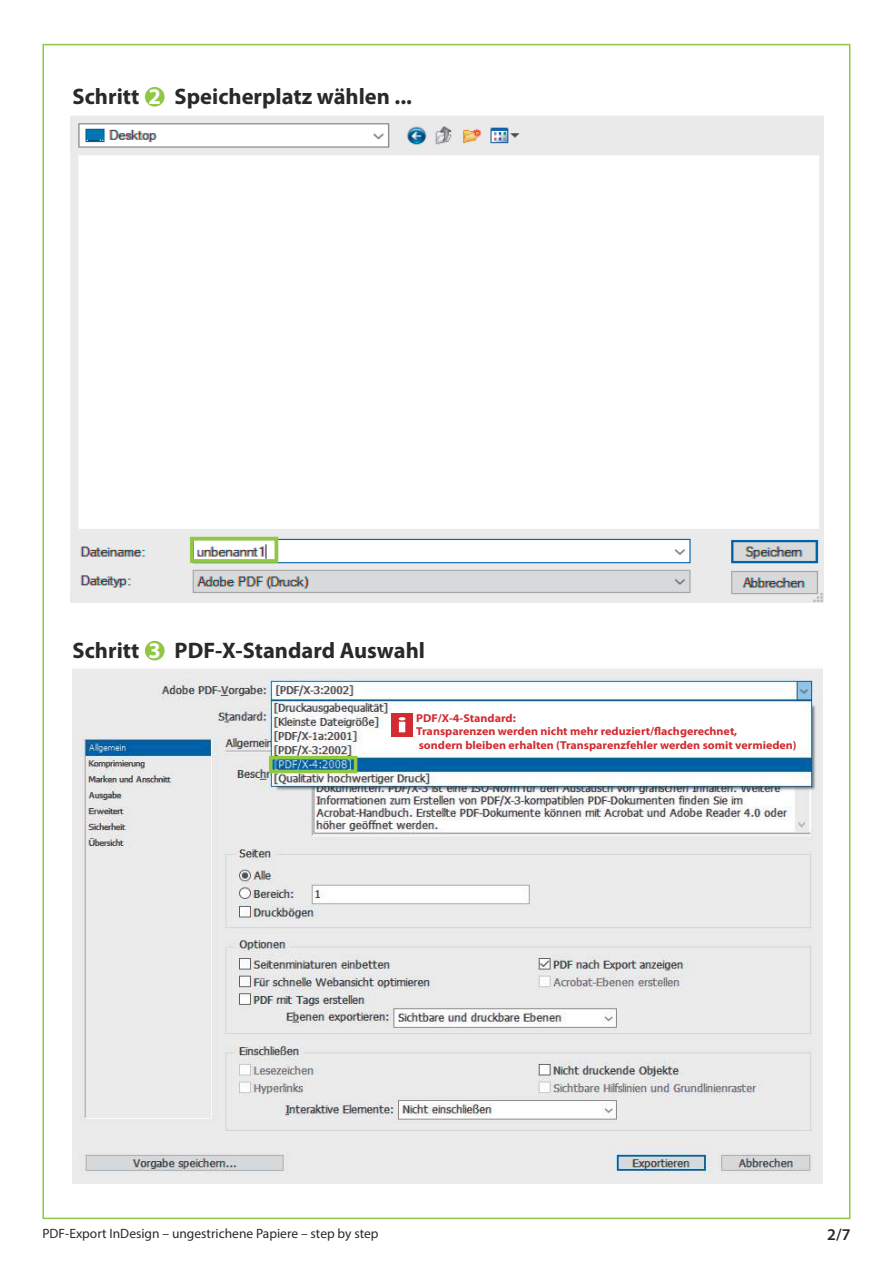
<style>
.page{position:relative;width:893px;height:1263px;background:#fff}
.page>*{position:absolute;margin:0;border:0;box-sizing:border-box;transform-origin:0 0}
.t1{font:700 22.5px "Myriad Pro";color:#2b2829}
.t2{font:600 16.5px "Myriad Pro";color:#2b2829}
.t3{font:13.5px "Myriad Pro";color:#2b2829}
.t4{font:700 11.55px/13.8px "Myriad Pro";color:#d22b31;scale:1.05 1}
.s1{color:#fff}
</style>
<div class="page">
<img style="left:71px;top:116px;width:752px;height:487px">
<img style="left:72px;top:669px;width:750px;height:514px">
<div style="left:190px;top:537px;width:88px;height:26px;border:4px solid #90c744"></div>
<div style="left:269px;top:756px;width:88px;height:17px;border:4px solid #90c744"></div>
<div style="left:391px;top:713px;width:22px;height:24px;background:#d22b31"></div>
<svg style="left:399px;top:717px;width:6px;height:15px"></svg>
<div style="left:145px;top:87px;width:20px;height:20px;background:#90c744;border-radius:50%"></div>
<div style="left:145px;top:641px;width:20px;height:19px;background:#90c744;border-radius:50%"></div>
<h1 class="t1" style="left:73px;top:85px;width:341px">Schritt <span class="s1">2</span> Speicherplatz wählen ...</h1>
<h1 class="t1" style="left:73px;top:638px;width:354px">Schritt <span class="s1">3</span> PDF-X-Standard Auswahl</h1>
<p class="t4" style="left:416px;top:711px;width:364px">PDF/X-4-Standard:<br>Transparenzen werden nicht mehr reduziert/flachgerechnet,<br>sondern bleiben erhalten (Transparenzfehler werden somit vermieden)</p>
<p class="t3" style="left:42px;top:1228px;width:338px">PDF-Export InDesign – ungestrichene Papiere – step by step</p>
<h2 class="t2" style="left:827px;top:1228px;width:25px">2/7</h2>
</div>
